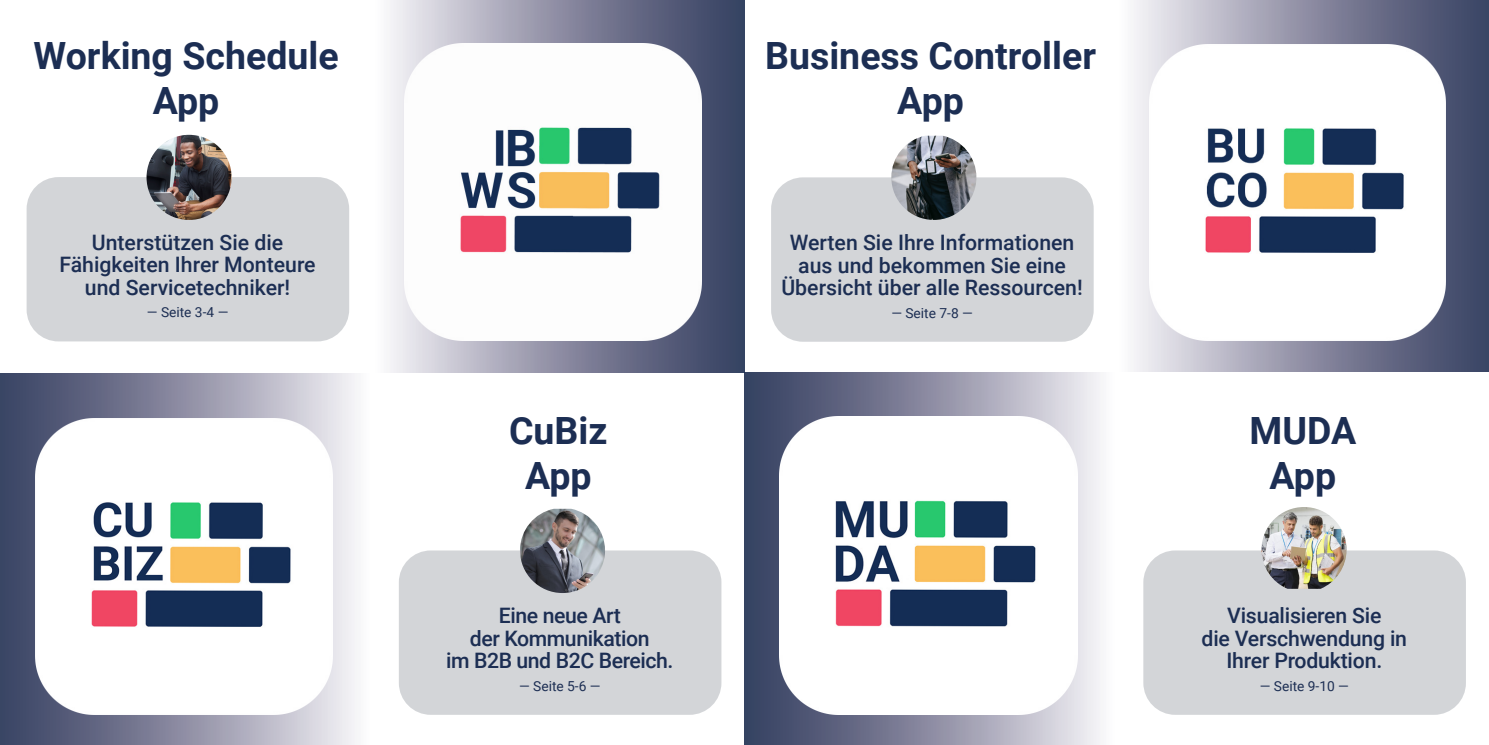
<style>
.page{position:relative;width:1489px;height:745px;background:#fff}
.page>*{position:absolute;margin:0;border:0;box-sizing:border-box;transform-origin:0 0}
.t1{font:700 37.5px/45px "Roboto";color:#1c2e53;text-align:center}
.t2{font:500 21.25px/22.5px "Roboto";color:#1c2e53;text-align:center}
.t3{font:500 21.25px/22.5px "Roboto";letter-spacing:-.02em;color:#1c2e53;text-align:center}
.t4{font:13.75px "Roboto";color:#1c2e53}
</style>
<div class="page">
<div style="left:373px;top:0;width:371px;height:372px;background:linear-gradient(to right,#f8f3f8,#30385b)"></div>
<div style="left:0;top:373px;width:371px;height:371px;background:linear-gradient(to right,#30385b,#f7f3f7)"></div>
<div style="left:744px;top:372px;width:371px;height:372px;background:linear-gradient(to right,#2d3659,#f7f2f7)"></div>
<div style="left:1117px;top:0;width:371px;height:371px;background:linear-gradient(to right,#f8f4f8,#343b5e)"></div>
<div style="left:771px;top:177px;width:322px;height:164px;background:#d3d5d8;border-radius:32px"></div>
<div style="left:1143px;top:550px;width:322px;height:164px;background:#d3d5d8;border-radius:32px"></div>
<img style="left:1149px;top:44px;width:296px;height:296px">
<img style="left:779px;top:416px;width:298px;height:298px">
<img style="left:1261px;top:507px;width:85px;height:81px">
<img style="left:891px;top:136px;width:85px;height:84px">
<div style="left:27px;top:177px;width:322px;height:164px;background:#d3d5d8;border-radius:32px"></div>
<div style="left:399px;top:550px;width:322px;height:164px;background:#d3d5d8;border-radius:32px"></div>
<img style="left:405px;top:43px;width:296px;height:297px">
<img style="left:36px;top:418px;width:296px;height:296px">
<img style="left:146px;top:135px;width:85px;height:85px;border-radius:43px">
<img style="left:520px;top:508px;width:85px;height:84px">
<h1 class="t1" style="left:34px;top:32px;width:307px">Working Schedule<br>App</h1>
<p class="t2" style="left:59px;top:230px;width:258px">Unterstützen Sie die<br>Fähigkeiten Ihrer Monteure und Servicetechniker!</p>
<p class="t4" style="left:147px;top:302px;width:83px">— Seite 3-4 —</p>
<h1 class="t1" style="left:509px;top:406px;width:100px">CuBiz<br>App</h1>
<p class="t3" style="left:446px;top:603px;width:229px">Eine neue Art<br>der Kommunikation<br>im B2B und B2C Bereich.</p>
<p class="t4" style="left:519px;top:675px;width:83px">— Seite 5-6 —</p>
<h1 class="t1" style="left:765px;top:32px;width:332px">Business Controller<br>App</h1>
<p class="t2" style="left:781px;top:230px;width:303px">Werten Sie Ihre Informationen aus und bekommen Sie eine<br>Übersicht über alle Ressourcen!</p>
<p class="t4" style="left:891px;top:303px;width:83px">— Seite 7-8 —</p>
<h1 class="t1" style="left:1249px;top:406px;width:108px">MUDA<br>App</h1>
<p class="t2" style="left:1201px;top:603px;width:207px">Visualisieren Sie<br>die Verschwendung in<br>Ihrer Produktion.</p>
<p class="t4" style="left:1259px;top:675px;width:91px">— Seite 9-10 —</p>
</div>
